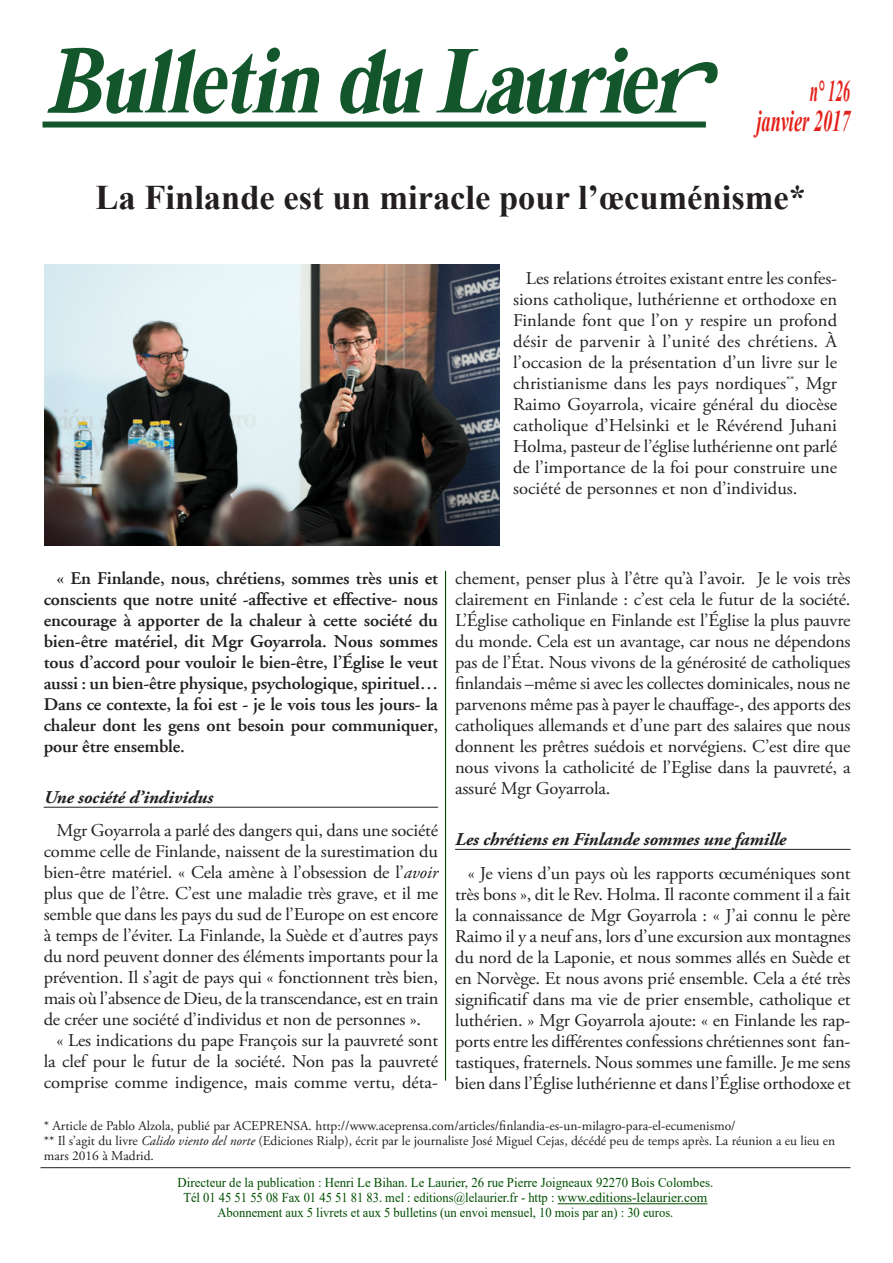
<style>
.page{position:relative;width:893px;height:1263px;background:#fff}
.page>*{position:absolute;margin:0;border:0;box-sizing:border-box;transform-origin:0 0}
.t1{font:700 34.5px "Times New Roman";color:#231f20}
.t2{font:italic 700 30px "Times New Roman";color:#e32119;scale:.61 1}
.t3{font:italic 700 30px "Times New Roman";color:#e32119;scale:.5 1}
.t4{font:18px/21px "Adobe Garamond Pro";letter-spacing:-.01em;color:#231f20;text-align:justify}
.t5{font:600 18px/21px "Adobe Garamond";letter-spacing:-.01em;color:#231f20;text-align:justify}
.Sous-titre_2{font:italic 700 18px "Adobe Garamond Pro";letter-spacing:-.01em;color:#231f20}
.t6{font:13.5px/15px "Adobe Garamond Pro";color:#231f20}
.t7{font:13.5px "Times New Roman";color:#004e00;scale:.93 1}
.t8{font:13.5px "Times New Roman";color:#004e00;scale:.95 1}
.s1{font-style:italic}
</style>
<div class="page">
<hr style="left:558px;top:1203px;width:149px;height:1px;background:#004e00">
<hr style="left:40px;top:1167px;width:810px;height:1px;background:#231f20">
<hr style="left:44px;top:807px;width:394px;height:1px;background:#231f20">
<div style="left:43px;top:122px;width:663px;height:6px;background:#13562c"></div>
<svg style="left:436px;top:48px;width:282px;height:66px"></svg>
<svg style="left:340px;top:49px;width:83px;height:65px"></svg>
<svg style="left:47px;top:48px;width:273px;height:66px"></svg>
<hr style="left:455px;top:849px;width:395px;height:1px;background:#231f20">
<hr style="left:445px;top:571px;width:1px;height:509px;background:#004e00">
<img style="left:44px;top:265px;width:456px;height:281px">
<p class="t3" style="left:810px;top:70px;width:83px">n° 126</p>
<p class="t2" style="left:756px;top:100px;width:156px">janvier 2017</p>
<p class="t1" style="left:96px;top:172px;width:712px">La Finlande est un miracle pour l’œcuménisme*</p>
<p class="t4" style="left:513px;top:268px;width:326px;text-indent:13px">Les relations étroites existant entre les confes&shy;sions catholique, luthérienne et orthodoxe en Finlande font que l’on y respire un profond désir de parvenir à l’unité des chrétiens. À l’occasion de la présentation d’un livre sur le christianisme dans les pays nordiques<sup>**</sup>, Mgr Raimo Goyarrola, vicaire général du diocèse catholique d’Helsinki et le Révérend Juhani Holma, pasteur de l’église luthérienne ont parlé de l’importance de la foi pour construire une société de personnes et non d’individus.</p>
<p class="t5" style="left:44px;top:568px;width:396px;text-indent:13px">« En Finlande, nous, chrétiens, sommes très unis et conscients que notre unité -affective et effective- nous encourage à apporter de la chaleur à cette société du bien-être matériel, dit Mgr Goyarrola. Nous sommes tous d’accord pour vouloir le bien-être, l’Église le veut aussi : un bien-être physique, psychologique, spirituel… Dans ce contexte, la foi est - je le vois tous les jours- la chaleur dont les gens ont besoin pour communiquer, pour être ensemble.</p>
<p class="Sous-titre_2" style="left:44px;top:786px;width:171px">Une société d’individus</p>
<p class="t4" style="left:44px;top:821px;width:396px;text-indent:13px">Mgr Goyarrola a parlé des dangers qui, dans une société comme celle de Finlande, naissent de la surestimation du bien-être matériel. « Cela amène à l’obsession de l’<span class="s1">avoir </span>plus que de l’être. C’est une maladie très grave, et il me semble que dans les pays du sud de l’Europe on est encore à temps de l’éviter. La Finlande, la Suède et d’autres pays du nord peuvent donner des éléments importants pour la prévention. Il s’agit de pays qui « fonctionnent très bien, mais où l’absence de Dieu, de la transcendance, est en train de créer une société d’individus et non de personnes ».</p>
<p class="t4" style="left:44px;top:1031px;width:396px;text-indent:13px">« Les indications du pape François sur la pauvreté sont la clef pour le futur de la société. Non pas la pauvreté comprise comme indigence, mais comme vertu, déta-</p>
<p class="t4" style="left:455px;top:568px;width:397px">chement, penser plus à l’être qu’à l’avoir. Je le vois très clairement en Finlande : c’est cela le futur de la société.<br>L’Église catholique en Finlande est l’Église la plus pauvre du monde. Cela est un avantage, car nous ne dépendons pas de l’État. Nous vivons de la générosité de catholiques finlandais –même si avec les collectes dominicales, nous ne parvenons même pas à payer le chauffage-, des apports des catholiques allemands et d’une part des salaires que nous donnent les prêtres suédois et norvégiens. C’est dire que nous vivons la catholicité de l’Eglise dans la pauvreté, a assuré Mgr Goyarrola.</p>
<p class="Sous-titre_2" style="left:455px;top:829px;width:333px">Les chrétiens en Finlande sommes une famille</p>
<p class="t4" style="left:455px;top:863px;width:397px;text-indent:13px">« Je viens d’un pays où les rapports œcuméniques sont très bons », dit le Rev. Holma. Il raconte comment il a fait la connaissance de Mgr Goyarrola : « J’ai connu le père Raimo il y a neuf ans, lors d’une excursion aux montagnes du nord de la Laponie, et nous sommes allés en Suède et en Norvège. Et nous avons prié ensemble. Cela a été très significatif dans ma vie de prier ensemble, catholique et luthérien. » Mgr Goyarrola ajoute: « en Finlande les rap&shy;ports entre les différentes confessions chrétiennes sont fan&shy;tastiques, fraternels. Nous sommes une famille. Je me sens bien dans l’Église luthérienne et dans l’Église orthodoxe et</p>
<p class="t6" style="left:44px;top:1119px;width:693px">* Article de Pablo Alzola, publié par ACEPRENSA. http://www.aceprensa.com/articles/finlandia-es-un-milagro-para-el-ecumenismo/</p>
<p class="t6" style="left:44px;top:1134px;width:793px">** Il s’agit du livre <span class="s1">Calido viento del norte</span> (Ediciones Rialp), écrit par le journaliste José Miguel Cejas, décédé peu de temps après. La réunion a eu lieu en mars 2016 à Madrid.</p>
<p class="t8" style="left:178px;top:1173px;width:565px">Directeur de la publication : Henri Le Bihan. Le Laurier, 26 rue Pierre Joigneaux 92270 Bois Colombes.</p>
<p class="t7" style="left:183px;top:1188px;width:565px">Tél 01 45 51 55 08 Fax 01 45 51 81 83. mel : editions@lelaurier.fr - http : www.editions-lelaurier.com</p>
<p class="t7" style="left:218px;top:1203px;width:492px">Abonnement aux 5 livrets et aux 5 bulletins (un envoi mensuel, 10 mois par an) : 30 euros.</p>
</div>
